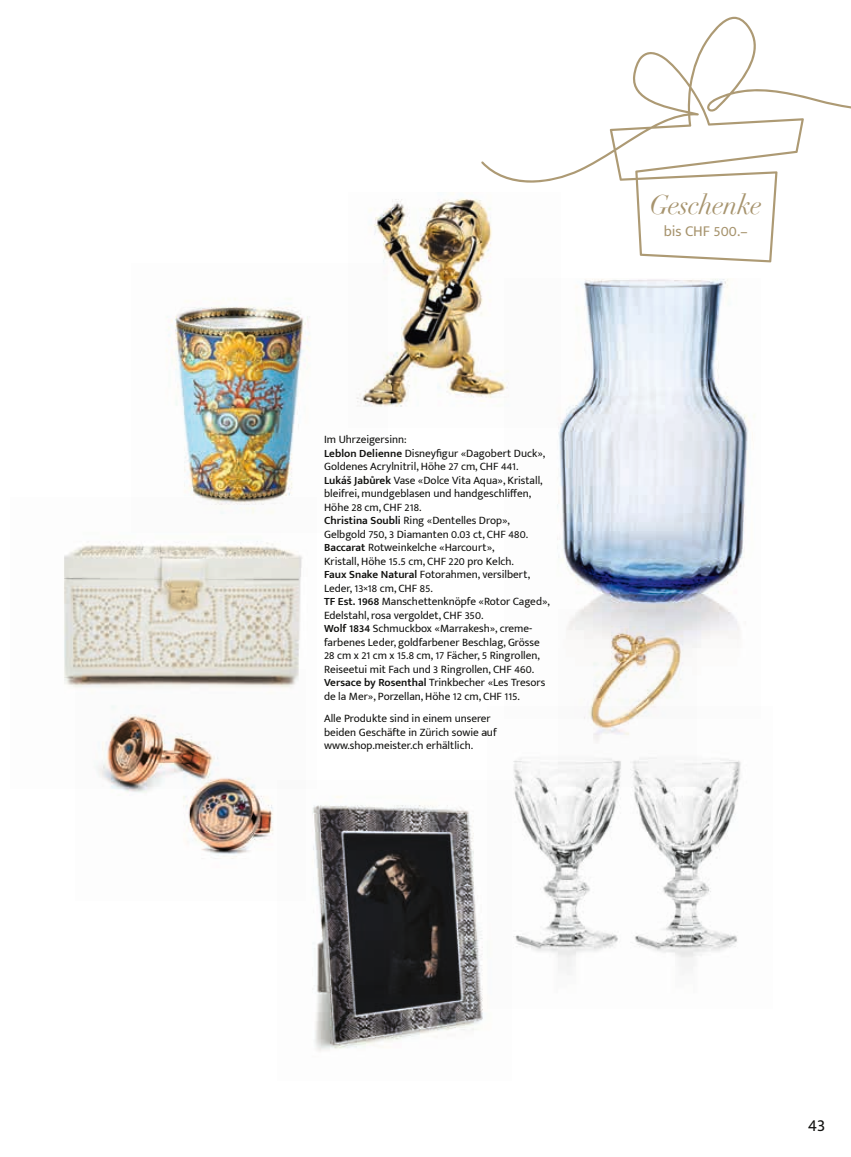
<style>
.page{position:relative;width:851px;height:1157px;background:#fff}
.page>*{position:absolute;margin:0;border:0;box-sizing:border-box;transform-origin:0 0}
.t1{font:italic 27px "Didot";letter-spacing:-.02em;color:#a7946e}
.t2{font:18px "Mukta Mahee";color:#11110f}
.t3{font:15px "Mukta Mahee";color:#a7946e}
.t4{font:11.25px/13.5px "Mukta Mahee";color:#11110f}
.s1{font-weight:600}
</style>
<div class="page">
<img style="left:557px;top:279px;width:198px;height:369px">
<svg style="left:481px;top:17px;width:369px;height:245px"></svg>
<img style="left:64px;top:541px;width:239px;height:146px">
<img style="left:75px;top:669px;width:228px;height:190px">
<img style="left:513px;top:758px;width:228px;height:217px">
<img style="left:369px;top:192px;width:191px;height:235px">
<img style="left:166px;top:264px;width:221px;height:250px">
<img style="left:277px;top:780px;width:206px;height:271px">
<img style="left:558px;top:731px;width:138px;height:56px">
<img style="left:558px;top:609px;width:138px;height:122px">
<p class="t4" style="left:324px;top:432px;width:227px">Im Uhrzeigersinn:<br><span class="s1">Leblon Delienne</span> Disneyfigur «Dagobert Duck», Goldenes Acrylnitril, Höhe 27 cm, CHF 441.<br><span class="s1">Lukáš Jabůrek</span> Vase «Dolce Vita Aqua», Kristall, bleifrei, mundgeblasen und handgeschliffen, Höhe 28 cm, CHF 218.<br><span class="s1">Christina Soubli</span> Ring «Dentelles Drop», Gelbgold 750, 3 Diamanten 0.03 ct, CHF 480.<br><span class="s1">Baccarat</span> Rotweinkelche «Harcourt»,<br>Kristall, Höhe 15.5 cm, CHF 220 pro Kelch.<br><span class="s1">Faux Snake Natural</span> Fotorahmen, versilbert, Leder, 13×18 cm, CHF 85.<br><span class="s1">TF Est. 1968</span> Manschettenknöpfe «Rotor Caged», Edelstahl, rosa vergoldet, CHF 350.<br><span class="s1">Wolf 1834</span> Schmuckbox «Marrakesh», creme&shy;farbenes Leder, goldfarbener Beschlag, Grösse 28 cm x 21 cm x 15.8 cm, 17 Fächer, 5 Ringrollen, Reiseetui mit Fach und 3 Ringrollen, CHF 460.<br><span class="s1">Versace by Rosenthal</span> Trinkbecher «Les Tresors de la Mer», Porzellan, Höhe 12 cm, CHF 115.</p>
<p class="t4" style="left:324px;top:711px;width:174px">Alle Produkte sind in einem unserer beiden Geschäfte in Zürich sowie auf www.shop.meister.ch erhältlich.</p>
<h1 class="t1" style="left:649px;top:188px;width:114px">Geschenke</h1>
<h3 class="t3" style="left:663px;top:222px;width:86px">bis CHF 500.–</h3>
<h2 class="t2" style="left:808px;top:1113px;width:19px">43</h2>
</div>
